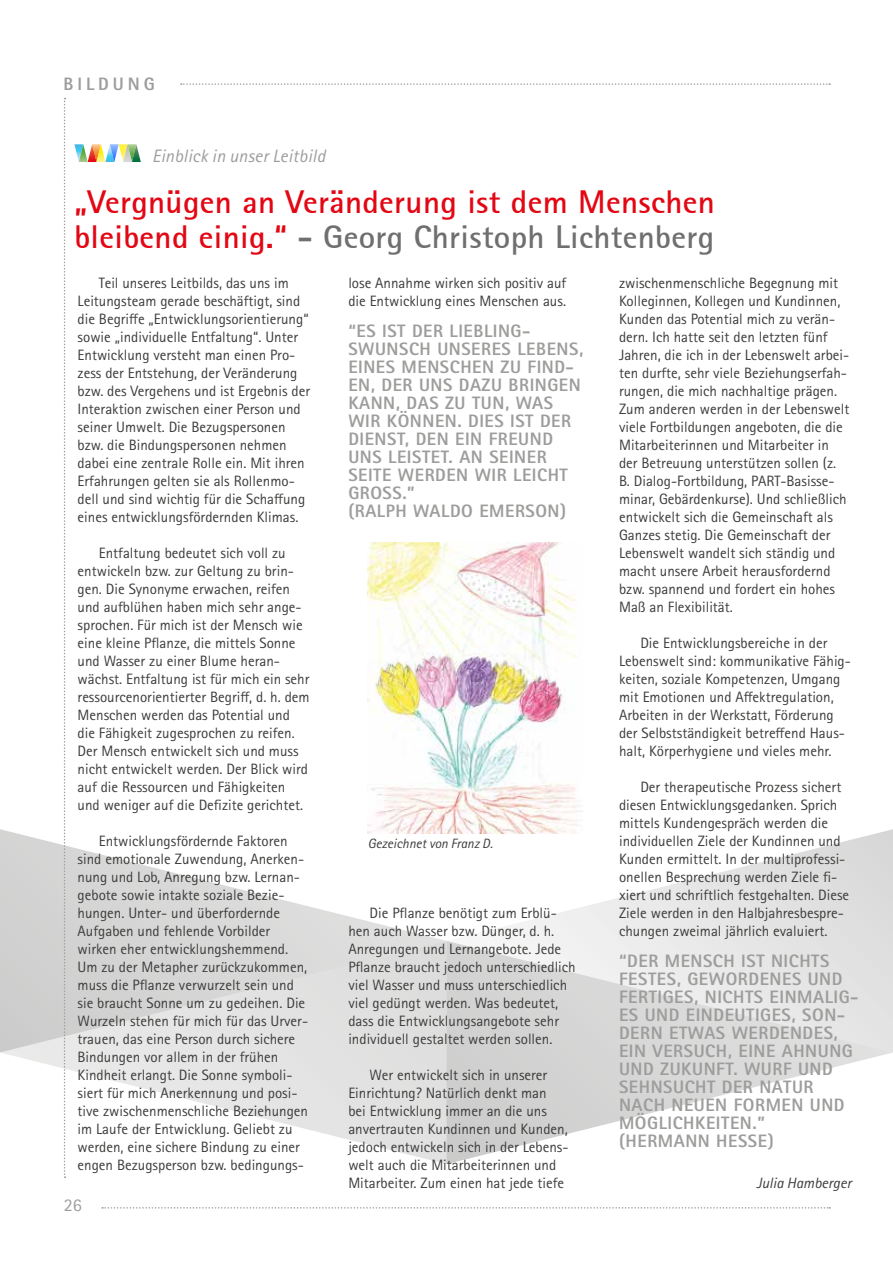
<style>
.page{position:relative;width:893px;height:1263px;background:#fff}
.page>*{position:absolute;margin:0;border:0;box-sizing:border-box;transform-origin:0 0}
.t1{font:33px/34.5px "Rotis Sans Serif Bold 65";letter-spacing:.01em;color:#e30613}
.t2{font:800 18px/18px "Rotis Sans Serif Pro";letter-spacing:.03em;color:#9d9d9c}
.t3{font:italic 18px "Rotis Sans Serif Pro";letter-spacing:.01em;color:#9d9d9c}
.t4{font:800 18px "Rotis Sans Serif Pro";letter-spacing:.22em;color:#9d9d9c}
.t5{font:18px "Rotis Sans Serif Pro";color:#9d9d9c}
.t6{font:15px/18px "Rotis Sans Serif Pro";color:#3c3c3b}
.t7{font:italic 15px "Rotis Sans Serif Pro";color:#3c3c3b}
.t8{font:italic 13.5px "Rotis Sans Serif Pro";color:#3c3c3b}
.s1{color:#706f6f}
</style>
<div class="page">
<svg style="left:0;top:829px;width:446px;height:112px"></svg>
<svg style="left:0;top:941px;width:446px;height:223px"></svg>
<svg style="left:446px;top:829px;width:446px;height:112px"></svg>
<svg style="left:446px;top:941px;width:447px;height:223px"></svg>
<svg style="left:892px;top:829px;width:1px;height:223px"></svg>
<svg style="left:102px;top:1207px;width:728px;height:1px"></svg>
<svg style="left:181px;top:83px;width:649px;height:2px"></svg>
<svg style="left:64px;top:98px;width:2px;height:1080px"></svg>
<svg style="left:74px;top:144px;width:67px;height:18px"></svg>
<img style="left:368px;top:542px;width:215px;height:291px">
<p class="t4" style="left:63px;top:72px;width:93px">BILDUNG</p>
<p class="t3" style="left:152px;top:145px;width:175px">Einblick in unser Leitbild</p>
<h1 class="t1" style="left:74px;top:184px;width:642px">„Vergnügen an Veränderung ist dem Menschen bleibend einig.“ <span class="s1">- Georg Christoph Lichtenberg</span></h1>
<p class="t6" style="left:78px;top:274px;width:234px;text-indent:21px">Teil unseres Leitbilds, das uns im Leitungsteam gerade beschäftigt, sind die Begriffe „Entwicklungsorientierung“ sowie „individuelle Entfaltung“. Unter Entwicklung versteht man einen Pro&shy;zess der Entstehung, der Veränderung bzw. des Vergehens und ist Ergebnis der Interaktion zwischen einer Person und seiner Umwelt. Die Bezugspersonen bzw. die Bindungspersonen nehmen dabei eine zentrale Rolle ein. Mit ihren Erfahrungen gelten sie als Rollenmo&shy;dell und sind wichtig für die Schaffung eines entwicklungsfördernden Klimas.</p>
<p class="t6" style="left:78px;top:544px;width:234px;text-indent:21px">Entfaltung bedeutet sich voll zu entwickeln bzw. zur Geltung zu brin&shy;gen. Die Synonyme erwachen, reifen und aufblühen haben mich sehr ange&shy;sprochen. Für mich ist der Mensch wie eine kleine Pflanze, die mittels Sonne und Wasser zu einer Blume heran&shy;wächst. Entfaltung ist für mich ein sehr ressourcenorientierter Begriff, d. h. dem Menschen werden das Potential und die Fähigkeit zugesprochen zu reifen.<br>Der Mensch entwickelt sich und muss nicht entwickelt werden. Der Blick wird auf die Ressourcen und Fähigkeiten und weniger auf die Defizite gerichtet.</p>
<p class="t6" style="left:78px;top:832px;width:232px;text-indent:21px">Entwicklungsfördernde Faktoren sind emotionale Zuwendung, Anerken&shy;nung und Lob, Anregung bzw. Lernan&shy;gebote sowie intakte soziale Bezie&shy;hungen. Unter- und überfordernde Aufgaben und fehlende Vorbilder wirken eher entwicklungshemmend.<br>Um zu der Metapher zurückzukommen, muss die Pflanze verwurzelt sein und sie braucht Sonne um zu gedeihen. Die Wurzeln stehen für mich für das Urver&shy;trauen, das eine Person durch sichere Bindungen vor allem in der frühen Kindheit erlangt. Die Sonne symboli&shy;siert für mich Anerkennung und posi&shy;tive zwischenmenschliche Beziehungen im Laufe der Entwicklung. Geliebt zu werden, eine sichere Bindung zu einer engen Bezugsperson bzw. bedingungs-</p>
<p class="t6" style="left:348px;top:274px;width:220px">lose Annahme wirken sich positiv auf die Entwicklung eines Menschen aus.</p>
<p class="t2" style="left:348px;top:321px;width:236px">“ES IST DER LIEBLING-<br>SWUNSCH UNSERES LEBENS,<br>EINES MENSCHEN ZU FIND-<br>EN, DER UNS DAZU BRINGEN<br>KANN, DAS ZU TUN, WAS<br>WIR KÖNNEN. DIES IST DER<br>DIENST, DEN EIN FREUND<br>UNS LEISTET. AN SEINER<br>SEITE WERDEN WIR LEICHT<br>GROSS.”<br>(RALPH WALDO EMERSON)</p>
<p class="t6" style="left:619px;top:274px;width:232px">zwischenmenschliche Begegnung mit Kolleginnen, Kollegen und Kundinnen, Kunden das Potential mich zu verän&shy;dern. Ich hatte seit den letzten fünf Jahren, die ich in der Lebenswelt arbei&shy;ten durfte, sehr viele Beziehungserfah&shy;rungen, die mich nachhaltige prägen.<br>Zum anderen werden in der Lebenswelt viele Fortbildungen angeboten, die die Mitarbeiterinnen und Mitarbeiter in der Betreuung unterstützen sollen (z.<br>B. Dialog-Fortbildung, PART-Basisse&shy;minar, Gebärdenkurse). Und schließlich entwickelt sich die Gemeinschaft als Ganzes stetig. Die Gemeinschaft der Lebenswelt wandelt sich ständig und macht unsere Arbeit herausfordernd bzw. spannend und fordert ein hohes Maß an Flexibilität.</p>
<p class="t6" style="left:619px;top:634px;width:233px;text-indent:21px">Die Entwicklungsbereiche in der Lebenswelt sind: kommunikative Fähig&shy;keiten, soziale Kompetenzen, Umgang mit Emotionen und Affektregulation, Arbeiten in der Werkstatt, Förderung der Selbstständigkeit betreffend Haus&shy;halt, Körperhygiene und vieles mehr.</p>
<p class="t6" style="left:619px;top:778px;width:232px;text-indent:21px">Der therapeutische Prozess sichert diesen Entwicklungsgedanken. Sprich mittels Kundengespräch werden die individuellen Ziele der Kundinnen und Kunden ermittelt. In der multiprofessi&shy;onellen Besprechung werden Ziele fi&shy;xiert und schriftlich festgehalten. Diese Ziele werden in den Halbjahresbespre&shy;chungen zweimal jährlich evaluiert.</p>
<p class="t2" style="left:619px;top:951px;width:241px">“DER MENSCH IST NICHTS<br>FESTES, GEWORDENES UND<br>FERTIGES, NICHTS EINMALIG-<br>ES UND EINDEUTIGES, SON-<br>DERN ETWAS WERDENDES,<br>EIN VERSUCH, EINE AHNUNG<br>UND ZUKUNFT. WURF UND<br>SEHNSUCHT DER NATUR<br>NACH NEUEN FORMEN UND<br>MÖGLICHKEITEN.” (HERMANN HESSE)</p>
<p class="t7" style="left:756px;top:1174px;width:96px">Julia Hamberger</p>
<p class="t8" style="left:368px;top:836px;width:126px">Gezeichnet von Franz D.</p>
<p class="t6" style="left:348px;top:904px;width:229px;text-indent:21px">Die Pflanze benötigt zum Erblü&shy;hen auch Wasser bzw. Dünger, d. h.<br>Anregungen und Lernangebote. Jede Pflanze braucht jedoch unterschiedlich viel Wasser und muss unterschiedlich viel gedüngt werden. Was bedeutet, dass die Entwicklungsangebote sehr individuell gestaltet werden sollen.</p>
<p class="t6" style="left:348px;top:1066px;width:222px;text-indent:21px">Wer entwickelt sich in unserer Einrichtung? Natürlich denkt man<br>bei Entwicklung immer an die uns anvertrauten Kundinnen und Kunden, jedoch entwickeln sich in der Lebens&shy;welt auch die Mitarbeiterinnen und Mitarbeiter. Zum einen hat jede tiefe</p>
<p class="t5" style="left:64px;top:1194px;width:19px">26</p>
</div>
